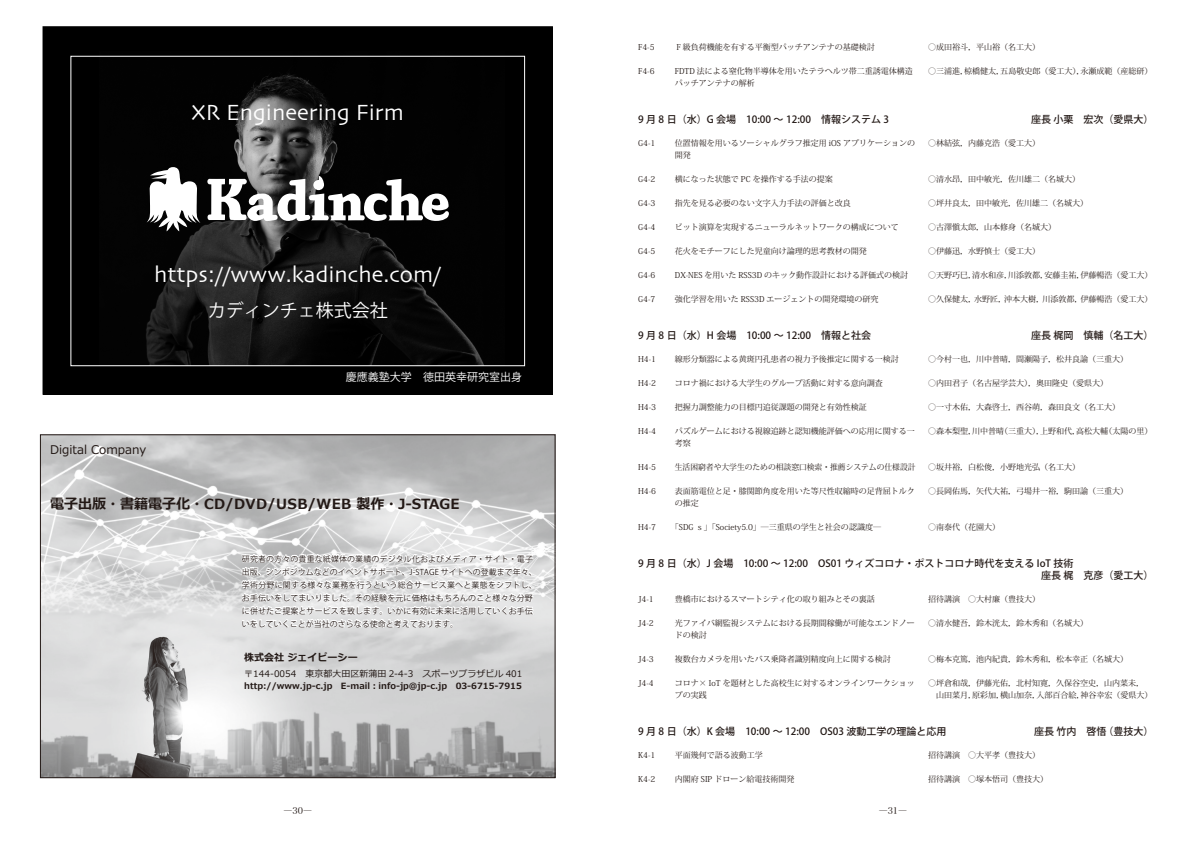
<style>
.page{position:relative;width:1191px;height:842px;background:#fff}
.page>*{position:absolute;margin:0;border:0;box-sizing:border-box;transform-origin:0 0}
.t1{font:23px "Skia";color:#fff}
.t2{font:18px "Koz Go Pr 6 N";color:#fff}
.t3{font:700 14px "Meiryo";color:#231916}
.t4{font:12px "Meiryo";color:#231916}
.t5{font:11px "Koz Go Pr 6 N";color:#fff}
.t6{font:500 10px/12px "Koz Go Pro";color:#231916}
.t7{font:700 10px "Meiryo";color:#231916}
.t8{font:9px "Meiryo";color:#231916}
.t9{font:9px "Hira Min Pro W3";color:#231916}
.t10{font:700 8.6px "Meiryo";color:#231916}
.t11{font:8px "Koz Min Pro";color:#231916}
.t12{font:8px/13px "Koz Go Pro";letter-spacing:.01em;color:#231916}
</style>
<div class="page">
<img style="left:42px;top:436px;width:511px;height:340px">
<svg style="left:238px;top:514px;width:297px;height:117px"></svg>
<div style="left:43px;top:26px;width:510px;height:369px;background:#000"></div>
<img style="left:100px;top:51px;width:405px;height:313px">
<div style="left:70px;top:56px;width:455px;height:310px;border:1px solid #fff"></div>
<svg style="left:207px;top:176px;width:242px;height:46px"></svg>
<svg style="left:147px;top:167px;width:53px;height:64px"></svg>
<h1 class="t1" style="left:191px;top:99px;width:214px">XR Engineering Firm</h1>
<h1 class="t1" style="left:154px;top:260px;width:288px">https://www.kadinche.com/</h1>
<h2 class="t2" style="left:208px;top:301px;width:181px">カディンチェ株式会社</h2>
<h3 class="t4" style="left:50px;top:442px;width:98px">Digital Company</h3>
<h3 class="t5" style="left:346px;top:371px;width:178px">慶應義塾大学　徳田英幸研究室出身</h3>
<h3 class="t3" style="left:50px;top:494px;width:411px">電子出版・書籍電子化・CD/DVD/USB/WEB 製作・J-STAGE</h3>
<p class="t12" style="left:242px;top:552px;width:296px">研究者の方々の貴重な紙媒体の業績のデジタル化およびメディア・サイト・電子出版、シンポジウムなどのイベントサポート、J-STAGE サイトへの登載まで年々、学術分野に関する様々な業務を行うという総合サービス業へと業態をシフトし、お手伝いをしてまいりました。その経験を元に価格はもちろんのこと様々な分野に併せたご提案とサービスを致します。いかに有効に未来に活用していくお手伝いをしていくことが当社のさらなる使命と考えております。</p>
<p class="t7" style="left:244px;top:651px;width:115px">株式会社 ジェイピーシー</p>
<p class="t8" style="left:244px;top:667px;width:280px">〒144-0054　東京都大田区新蒲田 2-4-3　スポーツプラザビル 401</p>
<p class="t10" style="left:244px;top:680px;width:279px">http://www.jp-c.jp　E-mail：info-jp@jp-c.jp　03-6715-7915</p>
<p class="t9" style="left:283px;top:803px;width:30px">―30―</p>
<p class="t11" style="left:638px;top:41px;width:18px">F4-5</p>
<p class="t11" style="left:675px;top:41px;width:201px">Ｆ級負荷機能を有する平衡型パッチアンテナの基礎検討</p>
<p class="t11" style="left:928px;top:41px;width:113px">○成田裕斗，平山裕（名工大）</p>
<p class="t11" style="left:638px;top:65px;width:18px">F4-6</p>
<p class="t11" style="left:675px;top:65px;width:239px">FDTD 法による窒化物半導体を用いたテラヘルツ帯二重誘電体構造</p>
<p class="t11" style="left:928px;top:65px;width:226px">○三浦進，椋橋健太，五島敬史郎（愛工大），永瀬成範（産総研）</p>
<p class="t11" style="left:675px;top:77px;width:81px">パッチアンテナの解析</p>
<p class="t6" style="left:638px;top:114px;width:252px">9 月 8 日（水）G 会場　10:00 ～ 12:00　情報システム 3</p>
<p class="t6" style="left:1031px;top:114px;width:124px">座長小栗　宏次（愛県大）</p>
<p class="t11" style="left:638px;top:137px;width:19px">G4-1</p>
<p class="t11" style="left:675px;top:137px;width:242px">位置情報を用いるソーシャルグラフ推定用 iOS アプリケーションの</p>
<p class="t11" style="left:928px;top:137px;width:113px">○林結弦，内藤克浩（愛工大）</p>
<p class="t11" style="left:675px;top:149px;width:17px">開発</p>
<p class="t11" style="left:638px;top:173px;width:19px">G4-2</p>
<p class="t11" style="left:675px;top:173px;width:159px">横になった状態で PC を操作する手法の提案</p>
<p class="t11" style="left:928px;top:173px;width:153px">○清水昂，田中敏光，佐川雄二（名城大）</p>
<p class="t11" style="left:638px;top:197px;width:19px">G4-3</p>
<p class="t11" style="left:675px;top:197px;width:177px">指先を見る必要のない文字入力手法の評価と改良</p>
<p class="t11" style="left:928px;top:197px;width:161px">○坪井良太，田中敏光，佐川雄二（名城大）</p>
<p class="t11" style="left:638px;top:221px;width:19px">G4-4</p>
<p class="t11" style="left:675px;top:221px;width:225px">ビット演算を実現するニューラルネットワークの構成について</p>
<p class="t11" style="left:928px;top:221px;width:129px">○古澤愼太郎，山本修身（名城大）</p>
<p class="t11" style="left:638px;top:245px;width:19px">G4-5</p>
<p class="t11" style="left:675px;top:245px;width:193px">花火をモチーフにした児童向け論理的思考教材の開発</p>
<p class="t11" style="left:928px;top:245px;width:113px">○伊藤迅，水野慎士（愛工大）</p>
<p class="t11" style="left:638px;top:269px;width:19px">G4-6</p>
<p class="t11" style="left:675px;top:269px;width:235px">DX-NES を用いた RSS3D のキック動作設計における評価式の検討</p>
<p class="t11" style="left:928px;top:269px;width:226px">○天野巧巳，清水和彦，川添敦都，安藤圭祐，伊藤暢浩（愛工大）</p>
<p class="t11" style="left:638px;top:293px;width:19px">G4-7</p>
<p class="t11" style="left:675px;top:293px;width:205px">強化学習を用いた RSS3D エージェントの開発環境の研究</p>
<p class="t11" style="left:928px;top:293px;width:226px">○久保健太，水野匠，沖本大樹，川添敦都，伊藤暢浩（愛工大）</p>
<p class="t6" style="left:638px;top:330px;width:235px">9 月 8 日（水）H 会場　10:00 ～ 12:00　情報と社会</p>
<p class="t6" style="left:1031px;top:330px;width:124px">座長梶岡　慎輔（名工大）</p>
<p class="t11" style="left:638px;top:353px;width:20px">H4-1</p>
<p class="t11" style="left:675px;top:353px;width:225px">線形分類器による黄斑円孔患者の視力予後推定に関する一検討</p>
<p class="t11" style="left:928px;top:353px;width:201px">○今村一也，川中普晴，間瀬陽子，松井良諭（三重大）</p>
<p class="t11" style="left:638px;top:377px;width:20px">H4-2</p>
<p class="t11" style="left:675px;top:377px;width:209px">コロナ禍における大学生のグループ活動に対する意向調査</p>
<p class="t11" style="left:928px;top:377px;width:181px">○内田君子（名古屋学芸大），奥田隆史（愛県大）</p>
<p class="t11" style="left:638px;top:401px;width:20px">H4-3</p>
<p class="t11" style="left:675px;top:401px;width:193px">把握力調整能力の目標円追従課題の開発と有効性検証</p>
<p class="t11" style="left:928px;top:401px;width:193px">○一寸木佑，大森啓士，西谷萌，森田良文（名工大）</p>
<p class="t11" style="left:638px;top:425px;width:20px">H4-4</p>
<p class="t11" style="left:675px;top:425px;width:241px">パズルゲームにおける視線追跡と認知機能評価への応用に関する一</p>
<p class="t11" style="left:928px;top:425px;width:226px">○森本梨聖，川中普晴（三重大），上野和代，高松大輔（太陽の里）</p>
<p class="t11" style="left:675px;top:437px;width:17px">考察</p>
<p class="t11" style="left:638px;top:461px;width:20px">H4-5</p>
<p class="t11" style="left:675px;top:461px;width:242px">生活困窮者や大学生のための相談窓口検索・推薦システムの仕様設計</p>
<p class="t11" style="left:928px;top:461px;width:153px">○坂井裕，白松俊，小野地光弘（名工大）</p>
<p class="t11" style="left:638px;top:485px;width:20px">H4-6</p>
<p class="t11" style="left:675px;top:485px;width:241px">表面筋電位と足・膝関節角度を用いた等尺性収縮時の足背屈トルク</p>
<p class="t11" style="left:928px;top:485px;width:201px">○長岡佑馬，矢代大祐，弓場井一裕，駒田諭（三重大）</p>
<p class="t11" style="left:675px;top:497px;width:25px">の推定</p>
<p class="t11" style="left:638px;top:521px;width:20px">H4-7</p>
<p class="t11" style="left:671px;top:521px;width:212px">「SDG ｓ」「Society5.0」―三重県の学生と社会の認識度―</p>
<p class="t11" style="left:928px;top:521px;width:73px">○南泰代（花園大）</p>
<p class="t6" style="left:1041px;top:558px;width:114px;text-indent:-403px">9 月 8 日（水）J 会場　10:00 ～ 12:00　OS01 ウィズコロナ・ポストコロナ時代を支える IoT 技術<br>座長梶　克彦（愛工大）</p>
<p class="t11" style="left:638px;top:593px;width:17px">J4-1</p>
<p class="t11" style="left:675px;top:593px;width:201px">豊橋市におけるスマートシティ化の取り組みとその裏話</p>
<p class="t11" style="left:928px;top:593px;width:113px">招待講演　○大村廉（豊技大）</p>
<p class="t11" style="left:638px;top:617px;width:17px">J4-2</p>
<p class="t11" style="left:675px;top:617px;width:241px">光ファイバ網監視システムにおける長期間稼働が可能なエンドノー</p>
<p class="t11" style="left:928px;top:617px;width:161px">○清水健吾，鈴木洸太，鈴木秀和（名城大）</p>
<p class="t11" style="left:675px;top:629px;width:33px">ドの検討</p>
<p class="t11" style="left:638px;top:653px;width:17px">J4-3</p>
<p class="t11" style="left:675px;top:653px;width:217px">複数台カメラを用いたバス乗降者識別精度向上に関する検討</p>
<p class="t11" style="left:928px;top:653px;width:201px">○梅本克篤，池内紀貴，鈴木秀和，松本幸正（名城大）</p>
<p class="t11" style="left:638px;top:677px;width:17px">J4-4</p>
<p class="t11" style="left:675px;top:677px;width:241px">コロナ× IoT を題材とした高校生に対するオンラインワークショッ</p>
<p class="t11" style="left:928px;top:677px;width:217px">○坪倉和哉，伊藤光佑，北村知寛，久保谷空史，山内菜未，</p>
<p class="t11" style="left:675px;top:689px;width:33px">プの実践</p>
<p class="t11" style="left:936px;top:689px;width:218px">山田菜月，原彩加，横山加奈，入部百合絵，神谷幸宏（愛県大）</p>
<p class="t6" style="left:638px;top:726px;width:310px">9 月 8 日（水）K 会場　10:00 ～ 12:00　OS03 波動工学の理論と応用</p>
<p class="t6" style="left:1034px;top:726px;width:121px">座長竹内　啓悟（豊技大）</p>
<p class="t11" style="left:638px;top:749px;width:19px">K4-1</p>
<p class="t11" style="left:675px;top:749px;width:89px">平面幾何で語る波動工学</p>
<p class="t11" style="left:928px;top:749px;width:113px">招待講演　○大平孝（豊技大）</p>
<p class="t11" style="left:638px;top:773px;width:19px">K4-2</p>
<p class="t11" style="left:675px;top:773px;width:121px">内閣府 SIP ドローン給電技術開発</p>
<p class="t11" style="left:928px;top:773px;width:121px">招待講演　○塚本悟司（豊技大）</p>
<p class="t9" style="left:878px;top:803px;width:30px">―31―</p>
</div>
